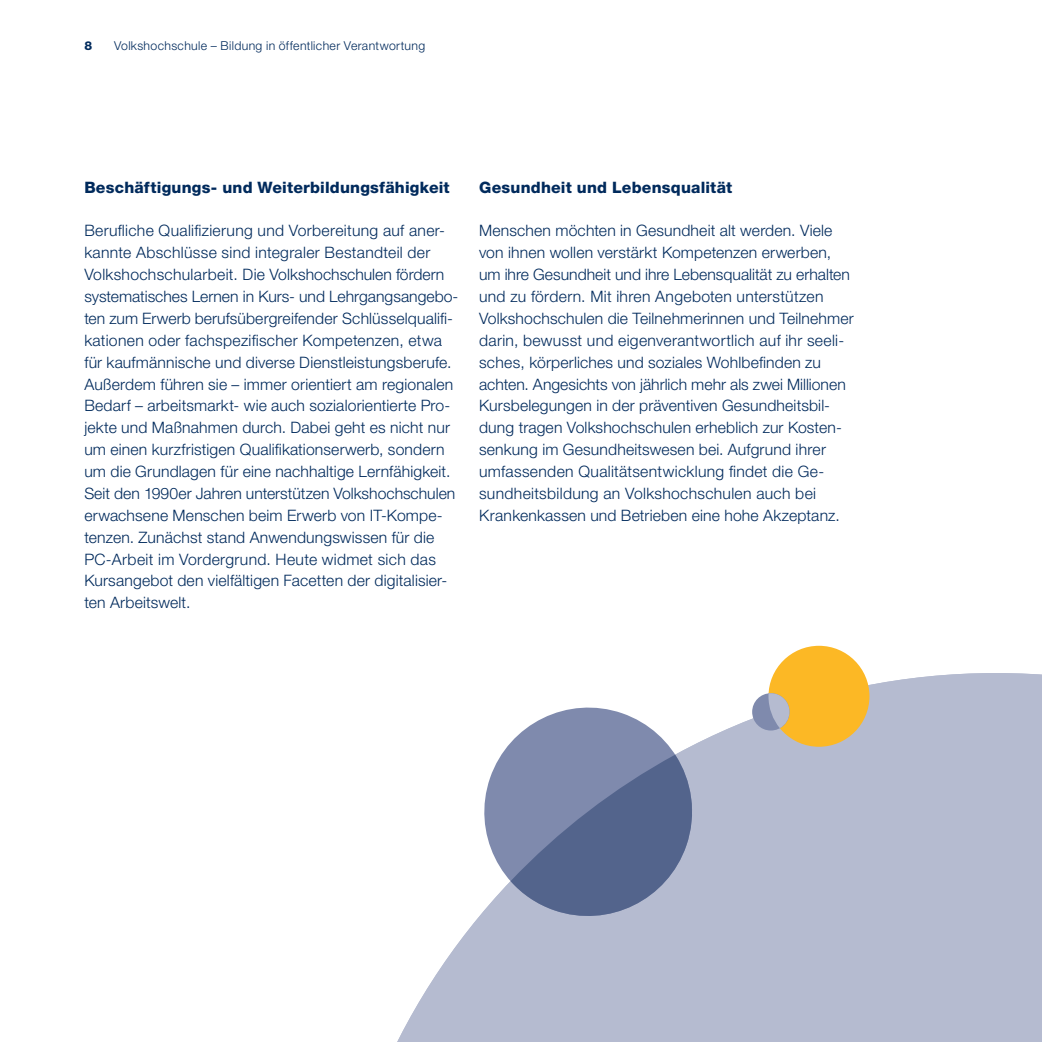
<style>
.page{position:relative;width:1042px;height:1042px;background:#fff}
.page>*{position:absolute;margin:0;border:0;box-sizing:border-box;transform-origin:0 0}
.t1{font:300 15.75px/21.9px "Helvetica Neue LT Std";letter-spacing:.01em;color:#002a5c}
.t2{font:800 15.75px "Helvetica Neue LT Std";letter-spacing:.015em;color:#002a5c}
.t3{font:300 12.25px "Helvetica Neue LT Std";letter-spacing:.03em;color:#002a5c}
.t4{font:800 12.25px "Helvetica Neue LT Std";color:#002a5c}
</style>
<div class="page">
<svg style="left:397px;top:673px;width:645px;height:369px;fill:#b5bbd0"></svg>
<svg style="left:471px;top:694px;width:234px;height:235px"></svg>
<div style="left:768px;top:646px;width:101px;height:101px;background:#fcb825;border-radius:50%"></div>
<div style="left:752px;top:693px;width:37px;height:37px;background:#7f8aad;border-radius:50%"></div>
<svg style="left:768px;top:693px;width:21px;height:35px"></svg>
<svg style="left:510px;top:754px;width:187px;height:175px;background:#7380a3"></svg>
<p class="t4" style="left:84px;top:38px;width:9px">8</p>
<p class="t3" style="left:114px;top:38px;width:313px">Volkshochschule – Bildung in öffentlicher Verantwortung</p>
<p class="t2" style="left:84px;top:178px;width:367px">Beschäftigungs- und Weiterbildungsfähigkeit</p>
<p class="t1" style="left:84px;top:219px;width:375px">Berufliche Qualifizierung und Vorbereitung auf aner&shy;kannte Abschlüsse sind integraler Bestandteil der Volkshochschularbeit. Die Volkshochschulen fördern systematisches Lernen in Kurs- und Lehrgangsangebo&shy;ten zum Erwerb berufsübergreifender Schlüsselqualifi&shy;kationen oder fachspezifischer Kompetenzen, etwa für kaufmännische und diverse Dienstleistungsberufe.<br>Außerdem führen sie – immer orientiert am regionalen Bedarf – arbeitsmarkt- wie auch sozialorientierte Pro&shy;jekte und Maßnahmen durch. Dabei geht es nicht nur um einen kurzfristigen Qualifikationserwerb, sondern um die Grundlagen für eine nachhaltige Lernfähigkeit.<br>Seit den 1990er Jahren unterstützen Volkshochschulen erwachsene Menschen beim Erwerb von IT-Kompe&shy;tenzen. Zunächst stand Anwendungswissen für die PC-Arbeit im Vordergrund. Heute widmet sich das Kursangebot den vielfältigen Facetten der digitalisier&shy;ten Arbeitswelt.</p>
<p class="t2" style="left:479px;top:178px;width:255px">Gesundheit und Lebensqualität</p>
<p class="t1" style="left:479px;top:219px;width:376px">Menschen möchten in Gesundheit alt werden. Viele von ihnen wollen verstärkt Kompetenzen erwerben, um ihre Gesundheit und ihre Lebensqualität zu erhalten und zu fördern. Mit ihren Angeboten unterstützen Volkshochschulen die Teilnehmerinnen und Teilnehmer darin, bewusst und eigenverantwortlich auf ihr seeli&shy;sches, körperliches und soziales Wohlbefinden zu achten. Angesichts von jährlich mehr als zwei Millionen Kursbelegungen in der präventiven Gesundheitsbil&shy;dung tragen Volkshochschulen erheblich zur Kosten&shy;senkung im Gesundheitswesen bei. Aufgrund ihrer umfassenden Qualitätsentwicklung findet die Ge&shy;sundheitsbildung an Volkshochschulen auch bei Krankenkassen und Betrieben eine hohe Akzeptanz.</p>
</div>
